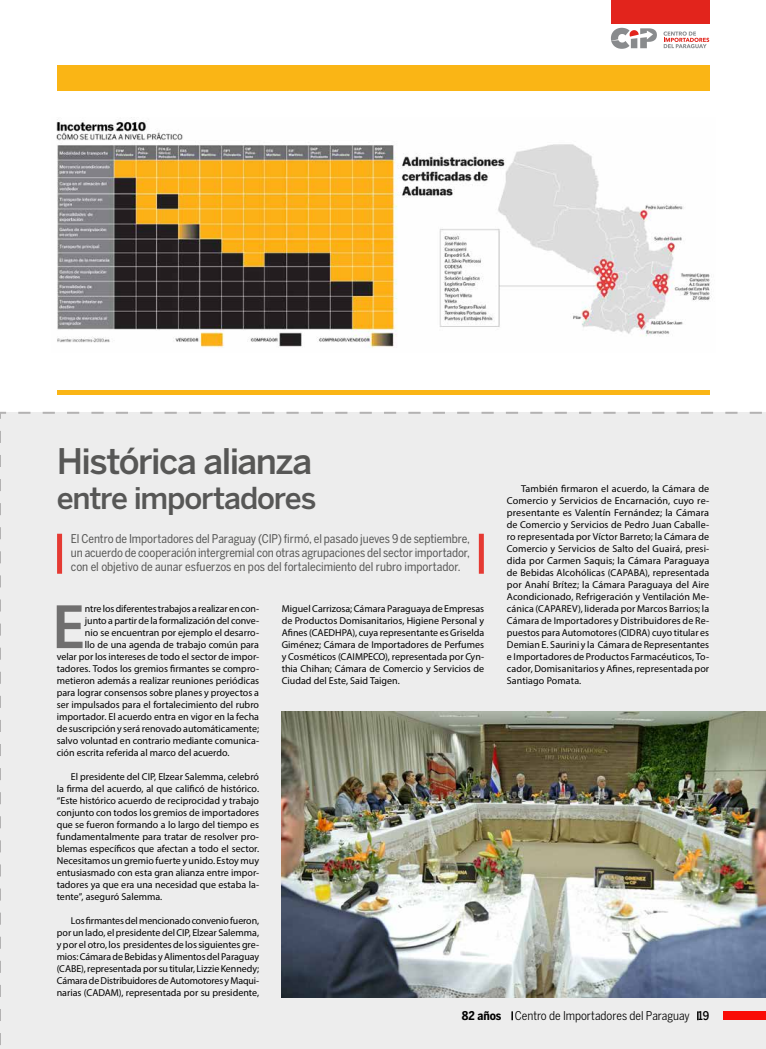
<style>
.page{position:relative;width:766px;height:1049px;background:#fff}
.page>*{position:absolute;margin:0;border:0;box-sizing:border-box;transform-origin:0 0}
.t1{font:600 63.4px "Myriad Pro";color:#706f6f}
.t2{font:500 35px "Benton Sans";letter-spacing:-.045em;color:#575756}
.t3{font:500 30px "Benton Sans";letter-spacing:-.04em;color:#575756}
.t4{font:12px/14px "Benton Sans Cond";color:#575756;text-align:justify}
.t5{font:12px "Benton Sans Cond";color:#000}
.t6{font:10px/12px "Myriad Pro";color:#000;text-align:justify}
.s1{font-weight:700}
.s2{font-weight:500}
</style>
<div class="page">
<div style="left:0;top:411px;width:765px;height:638px;background:#ededed"></div>
<img style="left:56px;top:117px;width:656px;height:231px">
<div style="left:57px;top:65px;width:652px;height:25px;background:#fab515"></div>
<div style="left:57px;top:390px;width:652px;height:5px;background:#fab515"></div>
<svg style="left:511px;top:1011px;width:2px;height:9px"></svg>
<svg style="left:696px;top:1011px;width:2px;height:9px"></svg>
<div style="left:723px;top:1011px;width:42px;height:9px;background:#f90c06"></div>
<div style="left:610px;top:0;width:99px;height:24px;background:#e2241c"></div>
<svg style="left:663px;top:31px;width:46px;height:17px"></svg>
<svg style="left:611px;top:28px;width:45px;height:21px"></svg>
<div style="left:57px;top:534px;width:5px;height:40px;background:#e53a33"></div>
<div style="left:478px;top:534px;width:5px;height:40px;background:#e53a33"></div>
<img style="left:282px;top:712px;width:483px;height:286px">
<h2 class="t2" style="left:57px;top:440px;width:257px">Histórica alianza</h2>
<h3 class="t3" style="left:57px;top:480px;width:261px">entre importadores</h3>
<p class="t4" style="left:71px;top:532px;width:400px">El Centro de Importadores del Paraguay (CIP) firmó, el pasado jueves 9 de septiembre, un acuerdo de cooperación intergremial con otras agrupaciones del sector importador, con el objetivo de aunar esfuerzos en pos del fortalecimiento del rubro importador.</p>
<h1 class="t1" style="left:52px;top:586px;width:34px">E</h1>
<p class="t6" style="left:85px;top:602px;width:176px">ntre los diferentes trabajos a realizar en con-</p>
<p class="t6" style="left:85px;top:614px;width:176px">junto a partir de la formalización del conve-</p>
<p class="t6" style="left:85px;top:626px;width:176px">nio se encuentran por ejemplo el desarro-</p>
<p class="t6" style="left:85px;top:638px;width:176px">llo de una agenda de trabajo común para</p>
<p class="t6" style="left:57px;top:650px;width:204px">velar por los intereses de todo el sector de impor-</p>
<p class="t6" style="left:57px;top:662px;width:204px">tadores. Todos los gremios firmantes se compro-</p>
<p class="t6" style="left:57px;top:674px;width:204px">metieron además a realizar reuniones periódicas</p>
<p class="t6" style="left:57px;top:686px;width:204px">para lograr consensos sobre planes y proyectos a</p>
<p class="t6" style="left:57px;top:698px;width:204px">ser impulsados para el fortalecimiento del rubro</p>
<p class="t6" style="left:57px;top:710px;width:204px">importador. El acuerdo entra en vigor en la fecha</p>
<p class="t6" style="left:57px;top:722px;width:204px">de suscripción y será renovado automáticamente;</p>
<p class="t6" style="left:57px;top:734px;width:204px">salvo voluntad en contrario mediante comunica-</p>
<p class="t6" style="left:57px;top:746px;width:174px">ción escrita referida al marco del acuerdo.</p>
<p class="t6" style="left:57px;top:770px;width:204px;text-indent:14px">El presidente del CIP, Elzear Salemma, celebró la firma del acuerdo, al que calificó de histórico. “Este histórico acuerdo de reciprocidad y trabajo conjunto con todos los gremios de importadores que se fueron formando a lo largo del tiempo es fundamentalmente para tratar de resolver pro&shy;blemas específicos que afectan a todo el sector.<br>Necesitamos un gremio fuerte y unido. Estoy muy entusiasmado con esta gran alianza entre impor&shy;tadores ya que era una necesidad que estaba la&shy;tente”, aseguró Salemma.</p>
<p class="t6" style="left:57px;top:914px;width:204px;text-indent:14px">Los firmantes del mencionado convenio fueron, por un lado, el presidente del CIP, Elzear Salemma, y por el otro, los presidentes de los siguientes gre&shy;mios: Cámara de Bebidas y Alimentos del Paraguay (CABE), representada por su titular, Lizzie Kennedy; Cámara de Distribuidores de Automotores y Maqui&shy;narias (CADAM), representada por su presidente,</p>
<p class="t6" style="left:282px;top:602px;width:204px">Miguel Carrizosa; Cámara Paraguaya de Empresas de Productos Domisanitarios, Higiene Personal y Afines (CAEDHPA), cuya representante es Griselda Giménez; Cámara de Importadores de Perfumes y Cosméticos (CAIMPECO), representada por Cyn&shy;thia Chihan; Cámara de Comercio y Servicios de Ciudad del Este, Said Taigen.</p>
<p class="t6" style="left:506px;top:482px;width:204px;text-indent:14px">También firmaron el acuerdo, la Cámara de Comercio y Servicios de Encarnación, cuyo re&shy;presentante es Valentín Fernández; la Cámara de Comercio y Servicios de Pedro Juan Caballe&shy;ro representada por Víctor Barreto; la Cámara de Comercio y Servicios de Salto del Guairá, presi&shy;dida por Carmen Saquis; la Cámara Paraguaya de Bebidas Alcohólicas (CAPABA), representada por Anahí Brítez; la Cámara Paraguaya del Aire Acondicionado, Refrigeración y Ventilación Me&shy;cánica (CAPAREV), liderada por Marcos Barrios; la Cámara de Importadores y Distribuidores de Re&shy;puestos para Automotores (CIDRA) cuyo titular es Demian E. Saurini y la Cámara de Representantes e Importadores de Productos Farmacéuticos, To&shy;cador, Domisanitarios y Afines, representada por Santiago Pomata.</p>
<p class="t5" style="left:461px;top:1009px;width:249px"><span class="s1">82 años</span> Centro de Importadores del Paraguay <span class="s2">19</span></p>
</div>
